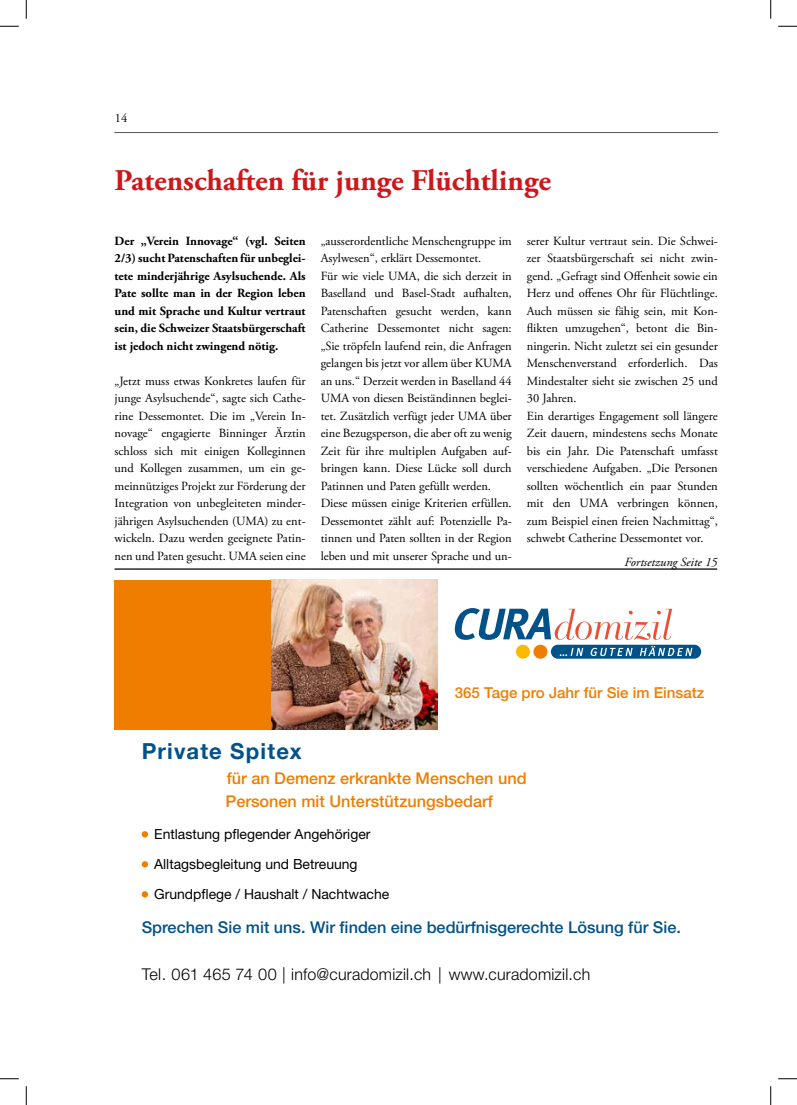
<style>
.page{position:relative;width:797px;height:1105px;background:#fff}
.page>*{position:absolute;margin:0;border:0;box-sizing:border-box;transform-origin:0 0}
.t1{font:700 30px "Adobe Garamond Pro";color:#cd171a}
.t2{font:700 22px "Helvetica Neue";letter-spacing:.055em;color:#005289}
.t3{font:500 16.25px "Helvetica Neue LT Std";color:#ef7d00}
.t4{font:500 16.25px "Helvetica Neue LT Std";color:#005289}
.t5{font:300 16.25px "Helvetica Neue LT Std";letter-spacing:.015em;color:#000}
.t6{font:500 15.12px "Helvetica Neue LT Std";color:#ef7d00}
.t7{font:13.88px/30px "Helvetica Neue LT Std";color:#000}
.t8{font:12.5px/17.5px "Adobe Garamond Pro";color:#000}
.t9{font:700 12.5px/17.5px "Adobe Garamond Pro";color:#000;text-align:justify}
.t10{font:italic 12.5px "Adobe Garamond Pro";color:#000}
</style>
<div class="page">
<hr style="left:115px;top:132px;width:602px;height:1px;background:#575756">
<img style="left:270px;top:580px;width:167px;height:149px">
<div style="left:114px;top:580px;width:156px;height:149px;background:#ef7d00"></div>
<div style="left:551px;top:645px;width:150px;height:14px;background:#005289;border-radius:7px"></div>
<svg style="left:559px;top:648px;width:24px;height:8px"></svg>
<svg style="left:590px;top:648px;width:42px;height:8px"></svg>
<svg style="left:639px;top:646px;width:53px;height:10px"></svg>
<svg style="left:455px;top:608px;width:217px;height:32px"></svg>
<div style="left:516px;top:645px;width:14px;height:14px;background:#fbba00;border-radius:50%"></div>
<div style="left:533px;top:645px;width:14px;height:14px;background:#ef7d00;border-radius:50%"></div>
<svg style="left:142px;top:831px;width:6px;height:6px"></svg>
<svg style="left:142px;top:861px;width:6px;height:6px"></svg>
<svg style="left:142px;top:891px;width:6px;height:6px"></svg>
<hr style="left:115px;top:568px;width:602px;height:2px;background:#000">
<svg style="left:0;top:25px;width:19px;height:2px"></svg>
<svg style="left:778px;top:25px;width:19px;height:2px"></svg>
<svg style="left:0;top:1078px;width:19px;height:1px"></svg>
<svg style="left:778px;top:1078px;width:19px;height:1px"></svg>
<svg style="left:25px;top:0;width:2px;height:19px"></svg>
<svg style="left:25px;top:1086px;width:2px;height:19px"></svg>
<svg style="left:770px;top:0;width:1px;height:19px"></svg>
<svg style="left:770px;top:1086px;width:1px;height:19px"></svg>
<p class="t8" style="left:115px;top:110px;width:14px">14</p>
<h1 class="t1" style="left:115px;top:163px;width:438px">Patenschaften für junge Flüchtlinge</h1>
<p class="t9" style="left:115px;top:232px;width:193px">Der „Verein Innovage“ (vgl. Seiten 2/3) sucht Patenschaften für unbeglei&shy;tete minderjährige Asylsuchende. Als Pate sollte man in der Region leben und mit Sprache und Kultur vertraut sein, die Schweizer Staatsbürgerschaft ist jedoch nicht zwingend nötig.</p>
<p class="t8" style="left:115px;top:372px;width:193px;text-align:justify">„Jetzt muss etwas Konkretes laufen für junge Asylsuchende“, sagte sich Cathe&shy;rine Dessemontet. Die im „Verein In&shy;novage“ engagierte Binninger Ärztin schloss sich mit einigen Kolleginnen und Kollegen zusammen, um ein ge&shy;meinnütziges Projekt zur Förderung der Integration von unbegleiteten minder&shy;jährigen Asylsuchenden (UMA) zu ent&shy;wickeln. Dazu werden geeignete Patin&shy;nen und Paten gesucht. UMA seien eine</p>
<p class="t8" style="left:321px;top:232px;width:193px">„ausserordentliche Menschengruppe im Asylwesen“, erklärt Dessemontet.<br>Für wie viele UMA, die sich derzeit in Baselland und Basel-Stadt aufhalten, Patenschaften gesucht werden, kann Catherine Dessemontet nicht sagen: „Sie tröpfeln laufend rein, die Anfragen gelangen bis jetzt vor allem über KUMA an uns.“ Derzeit werden in Baselland 44<br>UMA von diesen Beiständinnen beglei&shy;tet. Zusätzlich verfügt jeder UMA über eine Bezugsperson, die aber oft zu wenig Zeit für ihre multiplen Aufgaben auf&shy;bringen kann. Diese Lücke soll durch Patinnen und Paten gefüllt werden.<br>Diese müssen einige Kriterien erfüllen.<br>Dessemontet zählt auf: Potenzielle Pa&shy;tinnen und Paten sollten in der Region leben und mit unserer Sprache und un-</p>
<p class="t8" style="left:527px;top:232px;width:193px">serer Kultur vertraut sein. Die Schwei&shy;zer Staatsbürgerschaft sei nicht zwin&shy;gend. „Gefragt sind Offenheit sowie ein Herz und offenes Ohr für Flüchtlinge.<br>Auch müssen sie fähig sein, mit Kon&shy;flikten umzugehen“, betont die Bin&shy;ningerin. Nicht zuletzt sei ein gesunder Menschenverstand erforderlich. Das Mindestalter sieht sie zwischen 25 und 30 Jahren.<br>Ein derartiges Engagement soll längere Zeit dauern, mindestens sechs Monate bis ein Jahr. Die Patenschaft umfasst verschiedene Aufgaben. „Die Personen sollten wöchentlich ein paar Stunden mit den UMA verbringen können, zum Beispiel einen freien Nachmittag“, schwebt Catherine Dessemontet vor.</p>
<p class="t10" style="left:624px;top:554px;width:94px">Fortsetzung Seite 15</p>
<p class="t6" style="left:455px;top:683px;width:251px">365 Tage pro Jahr für Sie im Einsatz</p>
<h2 class="t2" style="left:142px;top:734px;width:161px">Private Spitex</h2>
<h3 class="t3" style="left:227px;top:769px;width:301px">für an Demenz erkrankte Menschen und</h3>
<h3 class="t3" style="left:225px;top:792px;width:269px">Personen mit Unterstützungsbedarf</h3>
<p class="t7" style="left:154px;top:818px;width:237px">Entlastung pflegender Angehöriger<br>Alltagsbegleitung und Betreuung<br>Grundpflege / Haushalt / Nachtwache</p>
<h3 class="t4" style="left:142px;top:917px;width:541px">Sprechen Sie mit uns. Wir finden eine bedürfnisgerechte Lösung für Sie.</h3>
<h3 class="t5" style="left:142px;top:964px;width:450px">Tel. 061 465 74 00 | info@curadomizil.ch | www.curadomizil.ch</h3>
</div>
